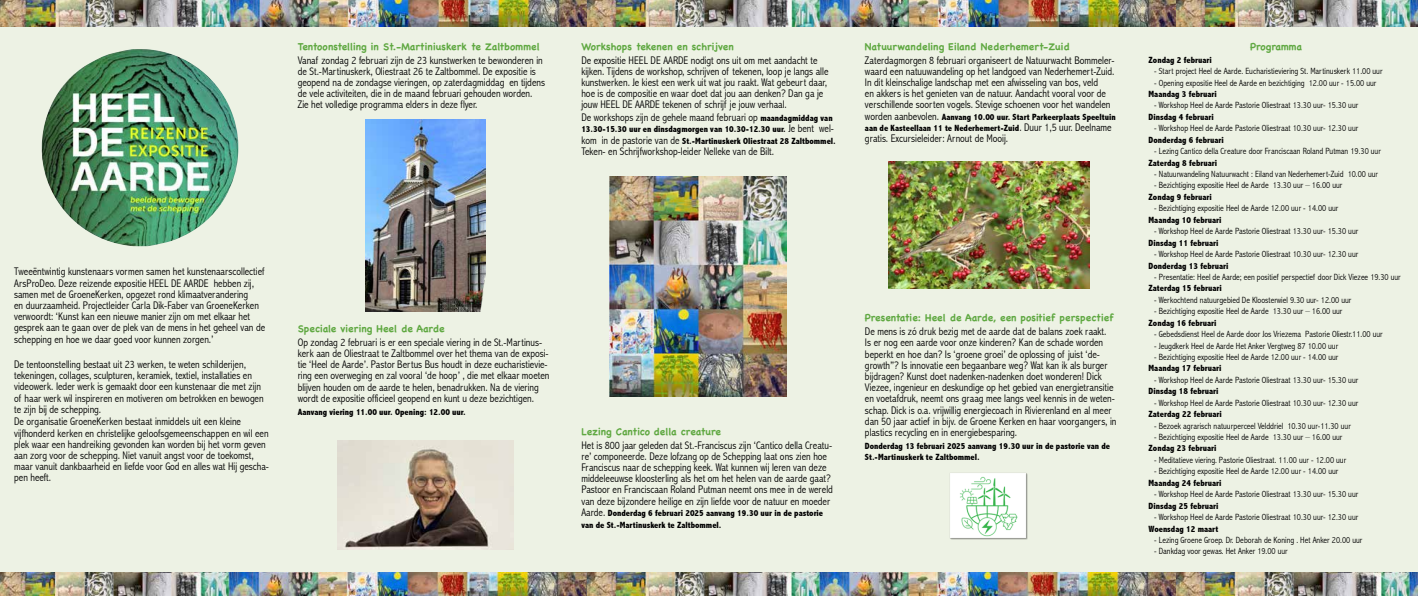
<style>
.page{position:relative;width:1418px;height:596px;background:#fff}
.page>*{position:absolute;margin:0;border:0;box-sizing:border-box;transform-origin:0 0}
.t1{font:300 condensed 11px/11.2px "Abadi";color:#000}
.t2{font:700 10px "Chalkboard";color:#5fa841}
.t3{font:300 condensed 9px "Abadi";color:#000}
.t4{font:800 condensed 9px/11.2px "Abadi";color:#000}
.s1{font-weight:800;font-size:9px}
.s2{font-weight:300;font-size:11px}
</style>
<div class="page">
<div style="left:0;top:0;width:1417px;height:595px;background:#edf2e4"></div>
<img style="left:41px;top:49px;width:198px;height:198px">
<img style="left:0;top:0;width:630px;height:27px">
<img style="left:587px;top:0;width:589px;height:26px">
<img style="left:1176px;top:0;width:241px;height:27px">
<img style="left:0;top:572px;width:587px;height:23px">
<img style="left:587px;top:572px;width:589px;height:23px">
<img style="left:1176px;top:572px;width:241px;height:23px">
<img style="left:365px;top:120px;width:120px;height:191px">
<img style="left:609px;top:176px;width:177px;height:220px">
<img style="left:337px;top:440px;width:177px;height:109px">
<img style="left:888px;top:161px;width:201px;height:127px">
<img style="left:950px;top:473px;width:78px;height:67px">
<p class="t2" style="left:298px;top:40px;width:244px">Tentoonstelling in St.-Martiniuskerk te Zaltbommel</p>
<p class="t1" style="left:298px;top:54px;width:249px">Vanaf zondag 2 februari zijn de 23 kunstwerken te bewonderen in de St.-Martinuskerk, Oliestraat 26 te Zaltbommel. De expositie is geopend na de zondagse vieringen, op zaterdagmiddag en tijdens de vele activiteiten, die in de maand februari gehouden worden.<br>Zie het volledige programma elders in deze flyer.</p>
<p class="t2" style="left:581px;top:40px;width:154px">Workshops tekenen en schrijven</p>
<p class="t1" style="left:581px;top:54px;width:248px">De expositie HEEL DE AARDE nodigt ons uit om met aandacht te kijken. Tijdens de workshop, schrijven of tekenen, loop je langs alle kunstwerken. Je kiest een werk uit wat jou raakt. Wat gebeurt daar, hoe is de compositie en waar doet dat jou aan denken? Dan ga je jouw HEEL DE AARDE tekenen of schrijf je jouw verhaal.</p>
<p class="t1" style="left:581px;top:112px;width:253px">De workshops zijn de gehele maand februari op <span class="s1">maandagmiddag van</span></p>
<p class="t4" style="left:581px;top:124px;width:256px">13.30-15.30 uur en dinsdagmorgen van 10.30-12.30 uur. <span class="s2">Je bent wel&shy;kom in de pastorie van de</span> St.-Martinuskerk Oliestraat 28 Zaltbommel.</p>
<p class="t1" style="left:581px;top:145px;width:194px">Teken- en Schrijfworkshop-leider Nelleke van de Bilt.</p>
<p class="t2" style="left:865px;top:40px;width:206px">Natuurwandeling Eiland Nederhemert-Zuid</p>
<p class="t1" style="left:865px;top:54px;width:251px">Zaterdagmorgen 8 februari organiseert de Natuurwacht Bommeler&shy;waard een natuuwandeling op het landgoed van Nederhemert-Zuid.<br>In dit kleinschalige landschap met een afwisseling van bos, veld<br>en akkers is het genieten van de natuur. Aandacht vooral voor de verschillende soorten vogels. Stevige schoenen voor het wandelen</p>
<p class="t4" style="left:865px;top:111px;width:252px"><span class="s2">worden aanbevolen.</span> Aanvang 10.00 uur. Start Parkeerplaats Speeltuin aan de Kasteellaan 11 te Nederhemert-Zuid<span class="s2">. Duur 1,5 uur. Deelname</span></p>
<p class="t1" style="left:865px;top:133px;width:145px">gratis. Excursieleider: Arnout de Mooij.</p>
<p class="t1" style="left:14px;top:266px;width:252px">Tweeëntwintig kunstenaars vormen samen het kunstenaarscollectief ArsProDeo. Deze reizende expositie HEEL DE AARDE hebben zij, samen met de GroeneKerken, opgezet rond klimaatverandering<br>en duurzaamheid. Projectleider Carla Dik-Faber van GroeneKerken verwoordt: ‘Kunst kan een nieuwe manier zijn om met elkaar het gesprek aan te gaan over de plek van de mens in het geheel van de schepping en hoe we daar goed voor kunnen zorgen.’</p>
<p class="t1" style="left:14px;top:358px;width:251px">De tentoonstelling bestaat uit 23 werken, te weten schilderijen, tekeningen, collages, sculpturen, keramiek, textiel, installaties en videowerk. Ieder werk is gemaakt door een kunstenaar die met zijn of haar werk wil inspireren en motiveren om betrokken en bewogen te zijn bij de schepping.</p>
<p class="t1" style="left:14px;top:416px;width:256px">De organisatie GroeneKerken bestaat inmiddels uit een kleine vijfhonderd kerken en christelijke geloofsgemeenschappen en wil een plek waar een handreiking gevonden kan worden bij het vorm geven aan zorg voor de schepping. Niet vanuit angst voor de toekomst, maar vanuit dankbaarheid en liefde voor God en alles wat Hij gescha&shy;pen heeft.</p>
<p class="t2" style="left:298px;top:322px;width:148px">Speciale viering Heel de Aarde</p>
<p class="t1" style="left:298px;top:336px;width:253px">Op zondag 2 februari is er een speciale viering in de St.-Martinus&shy;kerk aan de Oliestraat te Zaltbommel over het thema van de exposi&shy;tie ‘Heel de Aarde’. Pastor Bertus Bus houdt in deze eucharistievie&shy;ring een overweging en zal vooral ‘de hoop’ , die met elkaar moeten blijven houden om de aarde te helen, benadrukken. Na de viering wordt de expositie officieel geopend en kunt u deze bezichtigen.</p>
<p class="t4" style="left:298px;top:405px;width:169px">Aanvang viering 11.00 uur. Opening: 12.00 uur.</p>
<p class="t2" style="left:581px;top:425px;width:141px">Lezing Cantico della creature</p>
<p class="t1" style="left:581px;top:439px;width:253px">Het is 800 jaar geleden dat St.-Franciscus zijn ‘Cantico della Creatu&shy;re’ componeerde. Deze lofzang op de Schepping laat ons zien hoe Franciscus naar de schepping keek. Wat kunnen wij leren van deze middeleeuwse kloosterling als het om het helen van de aarde gaat?<br>Pastoor en Franciscaan Roland Putman neemt ons mee in de wereld van deze bijzondere heilige en zijn liefde voor de natuur en moeder</p>
<p class="t4" style="left:581px;top:506px;width:243px;line-height:12px"><span class="s2">Aarde.</span> Donderdag 6 februari 2025 aanvang 19.30 uur in de pastorie van de St.-Martinuskerk te Zaltbommel.</p>
<p class="t2" style="left:865px;top:311px;width:250px">Presentatie: Heel de Aarde, een positief perspectief</p>
<p class="t1" style="left:865px;top:325px;width:253px">De mens is zó druk bezig met de aarde dat de balans zoek raakt.<br>Is er nog een aarde voor onze kinderen? Kan de schade worden beperkt en hoe dan? Is ‘groene groei’ de oplossing of juist ‘de&shy;growth”? Is innovatie een begaanbare weg? Wat kan ik als burger bijdragen? Kunst doet nadenken-nadenken doet wonderen! Dick Viezee, ingenieur en deskundige op het gebied van energietransitie en voetafdruk, neemt ons graag mee langs veel kennis in de weten&shy;schap. Dick is o.a. vrijwillig energiecoach in Rivierenland en al meer dan 50 jaar actief in bijv. de Groene Kerken en haar voorgangers, in plastics recycling en in energiebesparing.</p>
<p class="t4" style="left:865px;top:439px;width:247px">Donderdag 13 februari 2025 aanvang 19.30 uur in de pastorie van de<br>St.-Martinuskerk te Zaltbommel.</p>
<p class="t2" style="left:1250px;top:40px;width:53px">Programma</p>
<p class="t4" style="left:1148px;top:54px;width:65px">Zondag 2 februari</p>
<p class="t3" style="left:1154px;top:66px;width:230px">- Start project Heel de Aarde. Eucharistieviering St. Martinuskerk 11.00 uur</p>
<p class="t3" style="left:1154px;top:77px;width:224px">- Opening expositie Heel de Aarde en bezichtiging 12.00 uur - 15.00 uur</p>
<p class="t4" style="left:1148px;top:88px;width:70px">Maandag 3 februari</p>
<p class="t3" style="left:1154px;top:100px;width:205px">- Workshop Heel de Aarde Pastorie Oliestraat 13.30 uur- 15.30 uur</p>
<p class="t4" style="left:1148px;top:111px;width:67px">Dinsdag 4 februari</p>
<p class="t3" style="left:1154px;top:123px;width:205px">- Workshop Heel de Aarde Pastorie Oliestraat 10.30 uur- 12.30 uur</p>
<p class="t4" style="left:1148px;top:134px;width:77px">Donderdag 6 februari</p>
<p class="t3" style="left:1154px;top:146px;width:228px">- Lezing Cantico della Creature door Franciscaan Roland Putman 19.30 uur</p>
<p class="t4" style="left:1148px;top:157px;width:70px">Zaterdag 8 februari</p>
<p class="t3" style="left:1154px;top:169px;width:225px">- Natuurwandeling Natuurwacht : Eiland van Nederhemert-Zuid 10.00 uur</p>
<p class="t3" style="left:1154px;top:180px;width:190px">- Bezichtiging expositie Heel de Aarde 13.30 uur – 16.00 uur</p>
<p class="t4" style="left:1148px;top:191px;width:65px">Zondag 9 februari</p>
<p class="t3" style="left:1154px;top:203px;width:186px">- Bezichtiging expositie Heel de Aarde 12.00 uur - 14.00 uur</p>
<p class="t4" style="left:1148px;top:214px;width:74px">Maandag 10 februari</p>
<p class="t3" style="left:1154px;top:226px;width:205px">- Workshop Heel de Aarde Pastorie Oliestraat 13.30 uur- 15.30 uur</p>
<p class="t4" style="left:1148px;top:237px;width:71px">Dinsdag 11 februari</p>
<p class="t3" style="left:1154px;top:249px;width:205px">- Workshop Heel de Aarde Pastorie Oliestraat 10.30 uur- 12.30 uur</p>
<p class="t4" style="left:1148px;top:260px;width:81px">Donderdag 13 februari</p>
<p class="t3" style="left:1154px;top:271px;width:248px">- Presentatie: Heel de Aarde; een positief perspectief door Dick Viezee 19.30 uur</p>
<p class="t4" style="left:1148px;top:282px;width:75px">Zaterdag 15 februari</p>
<p class="t3" style="left:1154px;top:294px;width:199px">- Werkochtend natuurgebied De Kloosterwiel 9.30 uur- 12.00 uur</p>
<p class="t3" style="left:1154px;top:306px;width:190px">- Bezichtiging expositie Heel de Aarde 13.30 uur – 16.00 uur</p>
<p class="t4" style="left:1148px;top:317px;width:69px">Zondag 16 februari</p>
<p class="t3" style="left:1154px;top:328px;width:230px">- Gebedsdienst Heel de Aarde door Jos Vriezema Pastorie Oliestr.11.00 uur</p>
<p class="t3" style="left:1154px;top:340px;width:185px">- Jeugdkerk Heel de Aarde Het Anker Vergtweg 87 10.00 uur</p>
<p class="t3" style="left:1154px;top:351px;width:186px">- Bezichtiging expositie Heel de Aarde 12.00 uur - 14.00 uur</p>
<p class="t4" style="left:1148px;top:362px;width:74px">Maandag 17 februari</p>
<p class="t3" style="left:1154px;top:374px;width:205px">- Workshop Heel de Aarde Pastorie Oliestraat 13.30 uur- 15.30 uur</p>
<p class="t4" style="left:1148px;top:385px;width:71px">Dinsdag 18 februari</p>
<p class="t3" style="left:1154px;top:397px;width:205px">- Workshop Heel de Aarde Pastorie Oliestraat 10.30 uur- 12.30 uur</p>
<p class="t4" style="left:1148px;top:408px;width:75px">Zaterdag 22 februari</p>
<p class="t3" style="left:1154px;top:420px;width:198px">- Bezoek agrarisch natuurperceel Velddriel 10.30 uur-11.30 uur</p>
<p class="t3" style="left:1154px;top:431px;width:190px">- Bezichtiging expositie Heel de Aarde 13.30 uur – 16.00 uur</p>
<p class="t4" style="left:1148px;top:442px;width:69px">Zondag 23 februari</p>
<p class="t3" style="left:1154px;top:454px;width:193px">- Meditatieve viering. Pastorie Oliestraat. 11.00 uur - 12.00 uur</p>
<p class="t3" style="left:1154px;top:466px;width:186px">- Bezichtiging expositie Heel de Aarde 12.00 uur - 14.00 uur</p>
<p class="t4" style="left:1148px;top:477px;width:74px">Maandag 24 februari</p>
<p class="t3" style="left:1154px;top:488px;width:205px">- Workshop Heel de Aarde Pastorie Oliestraat 13.30 uur- 15.30 uur</p>
<p class="t4" style="left:1148px;top:499px;width:71px">Dinsdag 25 februari</p>
<p class="t3" style="left:1154px;top:511px;width:205px">- Workshop Heel de Aarde Pastorie Oliestraat 10.30 uur- 12.30 uur</p>
<p class="t4" style="left:1148px;top:522px;width:71px">Woensdag 12 maart</p>
<p class="t3" style="left:1154px;top:534px;width:210px">- Lezing Groene Groep. Dr. Deborah de Koning . Het Anker 20.00 uur</p>
<p class="t3" style="left:1154px;top:545px;width:135px">- Dankdag voor gewas. Het Anker 19.00 uur</p>
</div>
